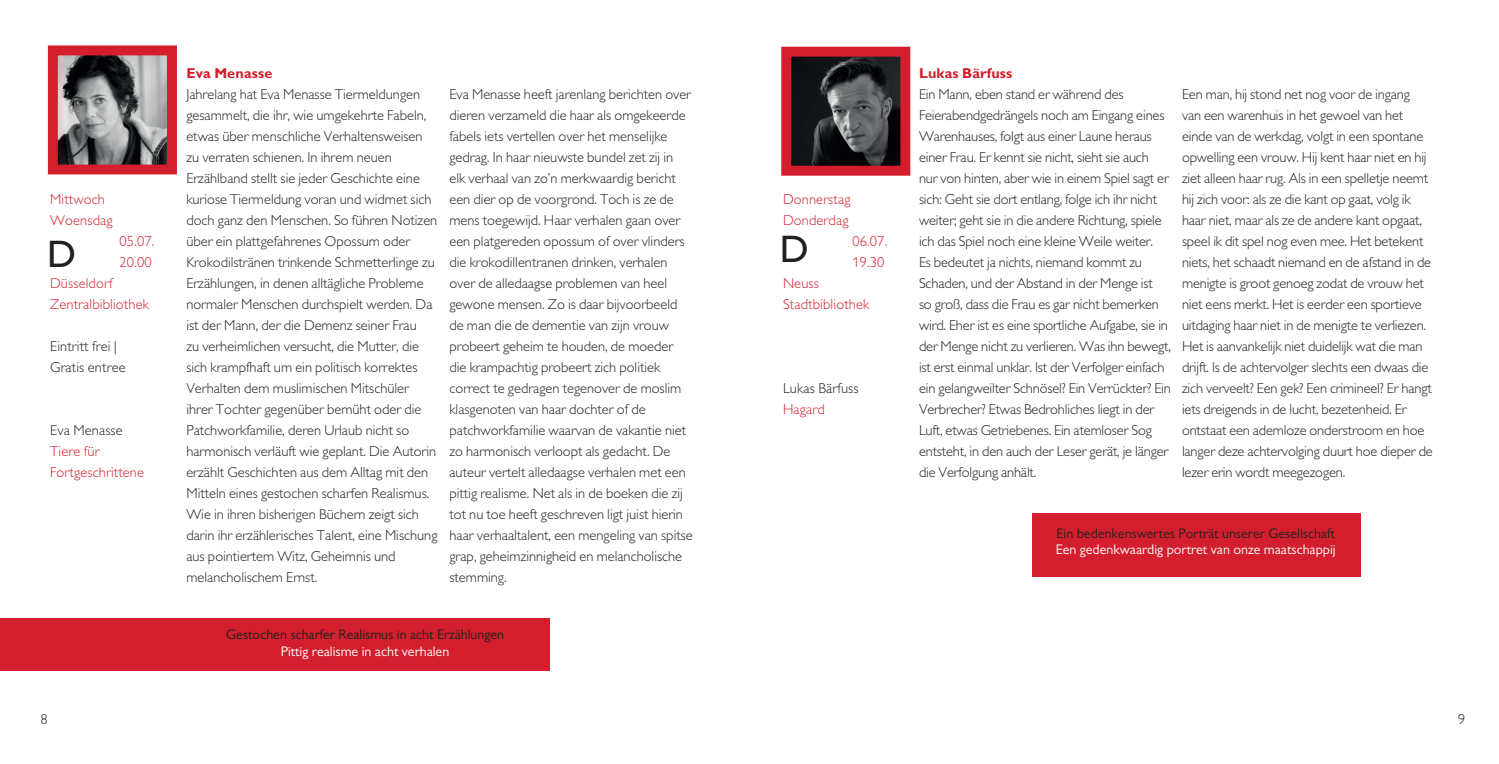
<style>
.page{position:relative;width:1499px;height:764px;background:#fff}
.page>*{position:absolute;margin:0;border:0;box-sizing:border-box;transform-origin:0 0}
.t1{font:38.5px "Gill Alt One";color:#231f20}
.t2{font:300 14.35px/21px "Gill Alt One T";color:#231f20}
.t3{font:300 14.35px/21px "Gill Alt One T";letter-spacing:.01em;color:#d31f2d}
.t4{font:700 14.35px "Gill Sans Std";letter-spacing:.01em;color:#d31f2d}
.t5{font:14px "Gill Alt One T";color:#231f20}
.t6{font:14px "Gill Alt One T";color:#fff}
</style>
<div class="page">
<img style="left:792px;top:58px;width:107px;height:107px">
<div style="left:781px;top:47px;width:129px;height:129px;border:10px solid #d31f2d"></div>
<img style="left:59px;top:56px;width:107px;height:107px">
<div style="left:48px;top:45px;width:129px;height:129px;border:10px solid #d31f2d"></div>
<div style="left:0;top:618px;width:549px;height:53px;background:#d31f2d"></div>
<div style="left:1032px;top:513px;width:328px;height:64px;background:#d31f2d"></div>
<p class="t4" style="left:918px;top:65px;width:95px">Lukas Bärfuss</p>
<p class="t2" style="left:918px;top:84px;width:253px">Ein Mann, eben stand er während des Feierabendgedrängels noch am Eingang eines Warenhauses, folgt aus einer Laune heraus einer Frau. Er kennt sie nicht, sieht sie auch nur von hinten, aber wie in einem Spiel sagt er sich: Geht sie dort entlang, folge ich ihr nicht weiter; geht sie in die andere Richtung, spiele ich das Spiel noch eine kleine Weile weiter.<br>Es bedeutet ja nichts, niemand kommt zu Schaden, und der Abstand in der Menge ist<br>so groß, dass die Frau es gar nicht bemerken wird. Eher ist es eine sportliche Aufgabe, sie in der Menge nicht zu verlieren. Was ihn bewegt, ist erst einmal unklar. Ist der Verfolger einfach ein gelangweilter Schnösel? Ein Verrückter? Ein Verbrecher? Etwas Bedrohliches liegt in der Luft, etwas Getriebenes. Ein atemloser Sog entsteht, in den auch der Leser gerät, je länger die Verfolgung anhält.</p>
<p class="t4" style="left:186px;top:65px;width:87px">Eva Menasse</p>
<p class="t2" style="left:186px;top:84px;width:253px">Jahrelang hat Eva Menasse Tiermeldungen gesammelt, die ihr, wie umgekehrte Fabeln, etwas über menschliche Verhaltensweisen zu verraten schienen. In ihrem neuen Erzählband stellt sie jeder Geschichte eine kuriose Tiermeldung voran und widmet sich doch ganz den Menschen. So führen Notizen über ein plattgefahrenes Opossum oder Krokodilstränen trinkende Schmetterlinge zu Erzählungen, in denen alltägliche Probleme normaler Menschen durchspielt werden. Da ist der Mann, der die Demenz seiner Frau<br>zu verheimlichen versucht, die Mutter, die sich krampfhaft um ein politisch korrektes Verhalten dem muslimischen Mitschüler ihrer Tochter gegenüber bemüht oder die Patchworkfamilie, deren Urlaub nicht so harmonisch verläuft wie geplant. Die Autorin erzählt Geschichten aus dem Alltag mit den Mitteln eines gestochen scharfen Realismus.<br>Wie in ihren bisherigen Büchern zeigt sich darin ihr erzählerisches Talent, eine Mischung aus pointiertem Witz, Geheimnis und melancholischem Ernst.</p>
<p class="t2" style="left:449px;top:84px;width:245px">Eva Menasse heeft jarenlang berichten over dieren verzameld die haar als omgekeerde fabels iets vertellen over het menselijke gedrag. In haar nieuwste bundel zet zij in<br>elk verhaal van zo’n merkwaardig bericht een dier op de voorgrond. Toch is ze de mens toegewijd. Haar verhalen gaan over een platgereden opossum of over vlinders die krokodillentranen drinken, verhalen over de alledaagse problemen van heel gewone mensen. Zo is daar bijvoorbeeld de man die de dementie van zijn vrouw probeert geheim te houden, de moeder die krampachtig probeert zich politiek correct te gedragen tegenover de moslim klasgenoten van haar dochter of de patchworkfamilie waarvan de vakantie niet zo harmonisch verloopt als gedacht. De auteur vertelt alledaagse verhalen met een pittig realisme. Net als in de boeken die zij tot nu toe heeft geschreven ligt juist hierin haar verhaaltalent, een mengeling van spitse grap, geheimzinnigheid en melancholische stemming.</p>
<p class="t2" style="left:1181px;top:84px;width:252px">Een man, hij stond net nog voor de ingang<br>van een warenhuis in het gewoel van het einde van de werkdag, volgt in een spontane opwelling een vrouw. Hij kent haar niet en hij ziet alleen haar rug. Als in een spelletje neemt hij zich voor: als ze die kant op gaat, volg ik haar niet, maar als ze de andere kant opgaat, speel ik dit spel nog even mee. Het betekent niets, het schaadt niemand en de afstand in de menigte is groot genoeg zodat de vrouw het niet eens merkt. Het is eerder een sportieve uitdaging haar niet in de menigte te verliezen.<br>Het is aanvankelijk niet duidelijk wat die man drijft. Is de achtervolger slechts een dwaas die zich verveelt? Een gek? Een crimineel? Er hangt iets dreigends in de lucht, bezetenheid. Er ontstaat een ademloze onderstroom en hoe langer deze achtervolging duurt hoe dieper de lezer erin wordt meegezogen.</p>
<p class="t3" style="left:50px;top:189px;width:64px">Mittwoch<br>Woensdag</p>
<p class="t3" style="left:783px;top:189px;width:69px">Donnerstag<br>Donderdag</p>
<h1 class="t1" style="left:47px;top:232px;width:30px">D</h1>
<h1 class="t1" style="left:779px;top:227px;width:30px">D</h1>
<p class="t3" style="left:120px;top:231px;width:36px">05.07.<br>20.00</p>
<p class="t3" style="left:50px;top:273px;width:100px">Düsseldorf<br>Zentralbibliothek</p>
<p class="t2" style="left:50px;top:336px;width:77px">Eintritt frei |<br>Gratis entree</p>
<p class="t3" style="left:852px;top:231px;width:36px">06.07.<br>19.30</p>
<p class="t3" style="left:783px;top:273px;width:88px">Neuss<br>Stadtbibliothek</p>
<p class="t2" style="left:783px;top:378px;width:77px">Lukas Bärfuss</p>
<p class="t3" style="left:783px;top:399px;width:43px">Hagard</p>
<p class="t2" style="left:50px;top:420px;width:74px">Eva Menasse</p>
<p class="t3" style="left:50px;top:441px;width:95px">Tiere für<br>Fortgeschrittene</p>
<p class="t5" style="left:1056px;top:525px;width:280px">Ein bedenkenswertes Porträt unserer Gesellschaft</p>
<p class="t6" style="left:1055px;top:542px;width:281px">Een gedenkwaardig portret van onze maatschappij</p>
<p class="t5" style="left:226px;top:626px;width:279px">Gestochen scharfer Realismus in acht Erzählungen</p>
<p class="t6" style="left:281px;top:643px;width:170px">Pittig realisme in acht verhalen</p>
<p class="t2" style="left:41px;top:709px;width:9px">8</p>
<p class="t2" style="left:1457px;top:709px;width:9px">9</p>
</div>
